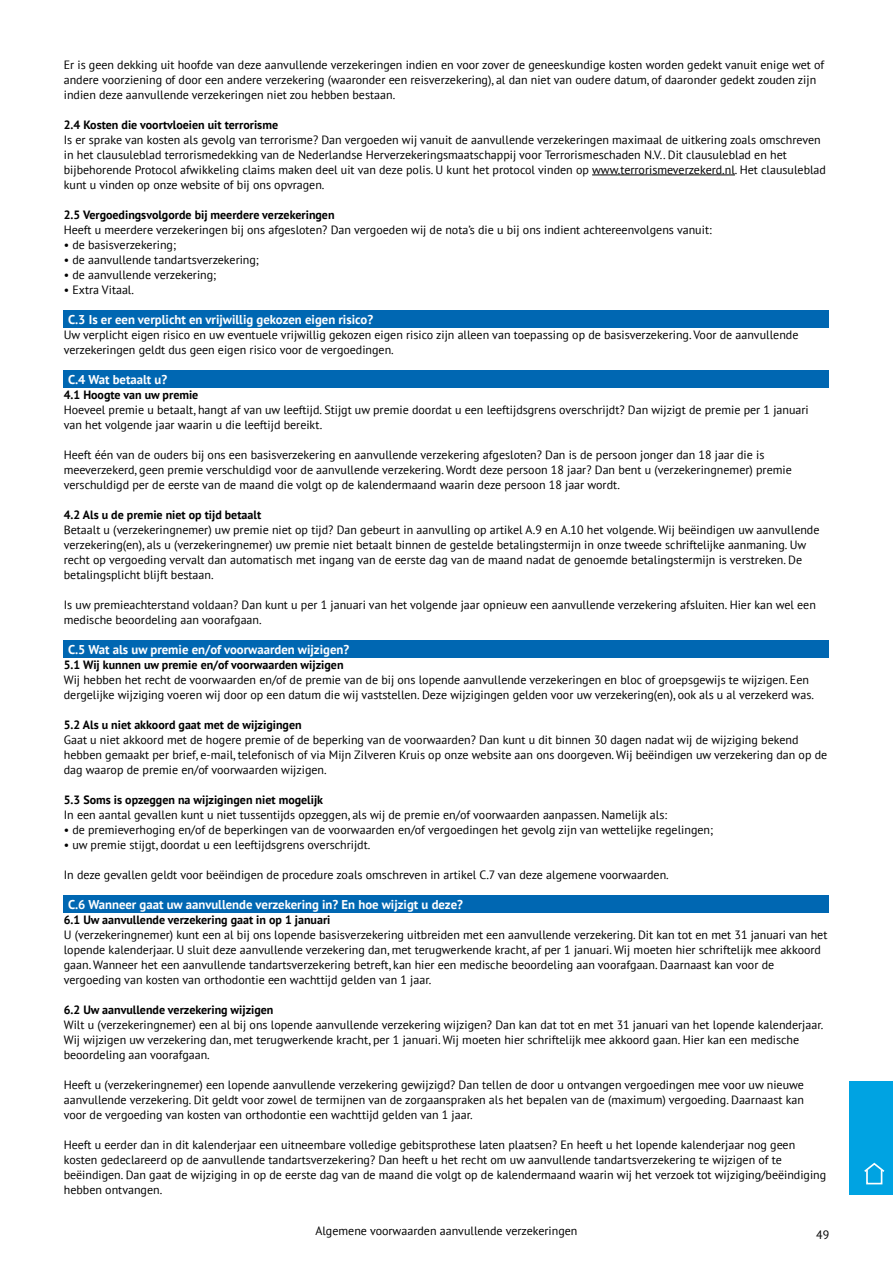
<style>
.page{position:relative;width:893px;height:1263px;background:#fff}
.page>*{position:absolute;margin:0;border:0;box-sizing:border-box;transform-origin:0 0}
.t1{font:700 12.75px "PT Sans";color:#fff}
.t2{font:12px/15px "PT Sans";color:#000}
.t3{font:700 12px "PT Sans";color:#000}
</style>
<div class="page">
<hr style="left:592px;top:175px;width:143px;height:1px;background:#000">
<div style="left:64px;top:310px;width:765px;height:18px;background:#0067b2"></div>
<div style="left:64px;top:370px;width:765px;height:18px;background:#0067b2"></div>
<div style="left:64px;top:640px;width:765px;height:18px;background:#0067b2"></div>
<div style="left:64px;top:895px;width:765px;height:18px;background:#0067b2"></div>
<div style="left:849px;top:1081px;width:44px;height:114px;background:#00a3e2"></div>
<svg style="left:864px;top:1162px;width:21px;height:12px"></svg>
<div style="left:866px;top:1169px;width:16px;height:15px;background:#00a3e2;border:2px solid #fff"></div>
<p class="t2" style="left:64px;top:57px;width:762px">Er is geen dekking uit hoofde van deze aanvullende verzekeringen indien en voor zover de geneeskundige kosten worden gedekt vanuit enige wet of andere voorziening of door een andere verzekering (waaronder een reisverzekering), al dan niet van oudere datum, of daaronder gedekt zouden zijn indien deze aanvullende verzekeringen niet zou hebben bestaan.</p>
<p class="t3" style="left:64px;top:117px;width:216px">2.4 Kosten die voortvloeien uit terrorisme</p>
<p class="t2" style="left:64px;top:132px;width:764px">Is er sprake van kosten als gevolg van terrorisme? Dan vergoeden wij vanuit de aanvullende verzekeringen maximaal de uitkering zoals omschreven in het clausuleblad terrorismedekking van de Nederlandse Herverzekeringsmaatschappij voor Terrorismeschaden N.V.. Dit clausuleblad en het bijbehorende Protocol afwikkeling claims maken deel uit van deze polis. U kunt het protocol vinden op www.terrorismeverzekerd.nl. Het clausuleblad kunt u vinden op onze website of bij ons opvragen.</p>
<p class="t3" style="left:64px;top:207px;width:272px">2.5 Vergoedingsvolgorde bij meerdere verzekeringen</p>
<p class="t2" style="left:64px;top:222px;width:649px">Heeft u meerdere verzekeringen bij ons afgesloten? Dan vergoeden wij de nota’s die u bij ons indient achtereenvolgens vanuit:</p>
<p class="t2" style="left:64px;top:237px;width:114px">• de basisverzekering;</p>
<p class="t2" style="left:64px;top:252px;width:197px">• de aanvullende tandartsverzekering;</p>
<p class="t2" style="left:64px;top:267px;width:154px">• de aanvullende verzekering;</p>
<p class="t2" style="left:64px;top:282px;width:72px">• Extra Vitaal.</p>
<p class="t1" style="left:68px;top:311px;width:307px">C.3 Is er een verplicht en vrijwillig gekozen eigen risico?</p>
<p class="t2" style="left:64px;top:327px;width:736px">Uw verplicht eigen risico en uw eventuele vrijwillig gekozen eigen risico zijn alleen van toepassing op de basisverzekering. Voor de aanvullende verzekeringen geldt dus geen eigen risico voor de vergoedingen.</p>
<p class="t1" style="left:68px;top:371px;width:101px">C.4 Wat betaalt u?</p>
<p class="t3" style="left:64px;top:387px;width:136px">4.1 Hoogte van uw premie</p>
<p class="t2" style="left:64px;top:402px;width:746px">Hoeveel premie u betaalt, hangt af van uw leeftijd. Stijgt uw premie doordat u een leeftijdsgrens overschrijdt? Dan wijzigt de premie per 1 januari van het volgende jaar waarin u die leeftijd bereikt.</p>
<p class="t2" style="left:64px;top:447px;width:729px">Heeft één van de ouders bij ons een basisverzekering en aanvullende verzekering afgesloten? Dan is de persoon jonger dan 18 jaar die is meeverzekerd, geen premie verschuldigd voor de aanvullende verzekering. Wordt deze persoon 18 jaar? Dan bent u (verzekeringnemer) premie verschuldigd per de eerste van de maand die volgt op de kalendermaand waarin deze persoon 18 jaar wordt.</p>
<p class="t3" style="left:64px;top:507px;width:199px">4.2 Als u de premie niet op tijd betaalt</p>
<p class="t2" style="left:64px;top:522px;width:757px">Betaalt u (verzekeringnemer) uw premie niet op tijd? Dan gebeurt in aanvulling op artikel A.9 en A.10 het volgende. Wij beëindigen uw aanvullende verzekering(en), als u (verzekeringnemer) uw premie niet betaalt binnen de gestelde betalingstermijn in onze tweede schriftelijke aanmaning. Uw recht op vergoeding vervalt dan automatisch met ingang van de eerste dag van de maand nadat de genoemde betalingstermijn is verstreken. De betalingsplicht blijft bestaan.</p>
<p class="t2" style="left:64px;top:597px;width:754px">Is uw premieachterstand voldaan? Dan kunt u per 1 januari van het volgende jaar opnieuw een aanvullende verzekering afsluiten. Hier kan wel een medische beoordeling aan voorafgaan.</p>
<p class="t1" style="left:68px;top:641px;width:283px">C.5 Wat als uw premie en/of voorwaarden wijzigen?</p>
<p class="t3" style="left:64px;top:657px;width:281px">5.1 Wij kunnen uw premie en/of voorwaarden wijzigen</p>
<p class="t2" style="left:64px;top:672px;width:752px">Wij hebben het recht de voorwaarden en/of de premie van de bij ons lopende aanvullende verzekeringen en bloc of groepsgewijs te wijzigen. Een dergelijke wijziging voeren wij door op een datum die wij vaststellen. Deze wijzigingen gelden voor uw verzekering(en), ook als u al verzekerd was.</p>
<p class="t3" style="left:64px;top:717px;width:239px">5.2 Als u niet akkoord gaat met de wijzigingen</p>
<p class="t2" style="left:64px;top:732px;width:765px">Gaat u niet akkoord met de hogere premie of de beperking van de voorwaarden? Dan kunt u dit binnen 30 dagen nadat wij de wijziging bekend hebben gemaakt per brief, e-mail, telefonisch of via Mijn Zilveren Kruis op onze website aan ons doorgeven. Wij beëindigen uw verzekering dan op de dag waarop de premie en/of voorwaarden wijzigen.</p>
<p class="t3" style="left:64px;top:792px;width:261px">5.3 Soms is opzeggen na wijzigingen niet mogelijk</p>
<p class="t2" style="left:64px;top:807px;width:605px">In een aantal gevallen kunt u niet tussentijds opzeggen, als wij de premie en/of voorwaarden aanpassen. Namelijk als:</p>
<p class="t2" style="left:64px;top:822px;width:651px">• de premieverhoging en/of de beperkingen van de voorwaarden en/of vergoedingen het gevolg zijn van wettelijke regelingen;</p>
<p class="t2" style="left:64px;top:837px;width:308px">• uw premie stijgt, doordat u een leeftijdsgrens overschrijdt.</p>
<p class="t2" style="left:64px;top:867px;width:607px">In deze gevallen geldt voor beëindigen de procedure zoals omschreven in artikel C.7 van deze algemene voorwaarden.</p>
<p class="t1" style="left:68px;top:896px;width:396px">C.6 Wanneer gaat uw aanvullende verzekering in? En hoe wijzigt u deze?</p>
<p class="t3" style="left:64px;top:912px;width:268px">6.1 Uw aanvullende verzekering gaat in op 1 januari</p>
<p class="t2" style="left:64px;top:927px;width:765px">U (verzekeringnemer) kunt een al bij ons lopende basisverzekering uitbreiden met een aanvullende verzekering. Dit kan tot en met 31 januari van het lopende kalenderjaar. U sluit deze aanvullende verzekering dan, met terugwerkende kracht, af per 1 januari. Wij moeten hier schriftelijk mee akkoord gaan. Wanneer het een aanvullende tandartsverzekering betreft, kan hier een medische beoordeling aan voorafgaan. Daarnaast kan voor de vergoeding van kosten van orthodontie een wachttijd gelden van 1 jaar.</p>
<p class="t3" style="left:64px;top:1002px;width:211px">6.2 Uw aanvullende verzekering wijzigen</p>
<p class="t2" style="left:64px;top:1017px;width:761px">Wilt u (verzekeringnemer) een al bij ons lopende aanvullende verzekering wijzigen? Dan kan dat tot en met 31 januari van het lopende kalenderjaar.<br>Wij wijzigen uw verzekering dan, met terugwerkende kracht, per 1 januari. Wij moeten hier schriftelijk mee akkoord gaan. Hier kan een medische beoordeling aan voorafgaan.</p>
<p class="t2" style="left:64px;top:1077px;width:742px;text-align:justify">Heeft u (verzekeringnemer) een lopende aanvullende verzekering gewijzigd? Dan tellen de door u ontvangen vergoedingen mee voor uw nieuwe aanvullende verzekering. Dit geldt voor zowel de termijnen van de zorgaanspraken als het bepalen van de (maximum) vergoeding. Daarnaast kan voor de vergoeding van kosten van orthodontie een wachttijd gelden van 1 jaar.</p>
<p class="t2" style="left:64px;top:1137px;width:764px">Heeft u eerder dan in dit kalenderjaar een uitneembare volledige gebitsprothese laten plaatsen? En heeft u het lopende kalenderjaar nog geen kosten gedeclareerd op de aanvullende tandartsverzekering? Dan heeft u het recht om uw aanvullende tandartsverzekering te wijzigen of te beëindigen. Dan gaat de wijziging in op de eerste dag van de maand die volgt op de kalendermaand waarin wij het verzoek tot wijziging/beëindiging hebben ontvangen.</p>
<p class="t2" style="left:315px;top:1223px;width:264px">Algemene voorwaarden aanvullende verzekeringen</p>
<p class="t2" style="left:816px;top:1227px;width:15px">49</p>
</div>
